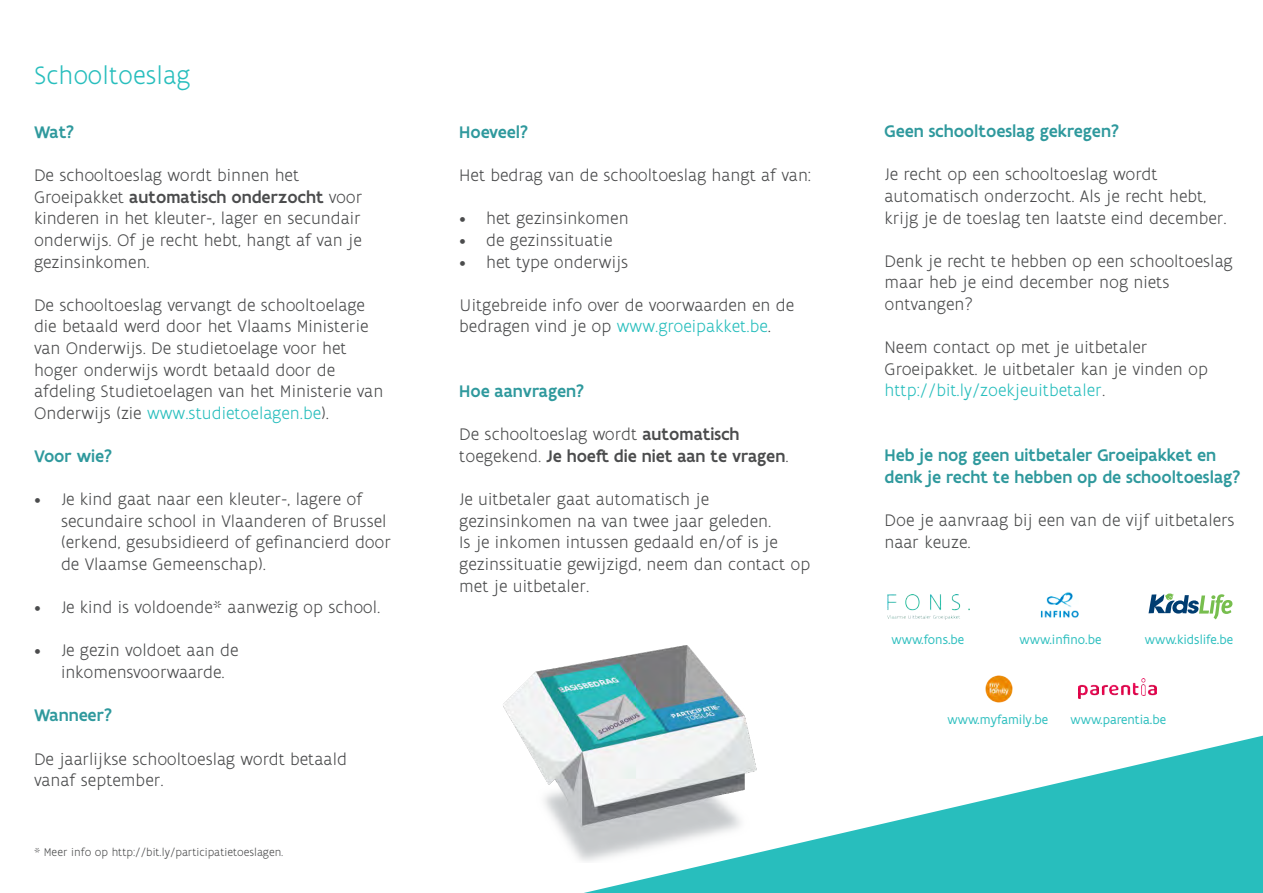
<style>
.page{position:relative;width:1263px;height:893px;background:#fff}
.page>*{position:absolute;margin:0;border:0;box-sizing:border-box;transform-origin:0 0}
.t1{font:300 27px "Flanders Art Sans";color:#28bebd}
.t2{font:300 18px/21.6px "Flanders Art Sans";color:#4b4c4d}
.t3{font:500 18px/21.6px "Flanders Art Sans";color:#2f999d}
.t4{font:500 18px/21.6px "Flanders Art Sans";color:#4b4c4d}
.Copy{font:13.5px "Flanders Art Sans";color:#2ebfbf}
.t5{font:300 12px "Flanders Art Sans";color:#4b4c4d}
.s1{font-weight:500}
.s2{color:#28bebd}
.s3{font-weight:300}
</style>
<div class="page">
<img style="left:503px;top:645px;width:247px;height:216px">
<svg style="left:584px;top:736px;width:679px;height:157px;fill:#28bebd"></svg>
<svg style="left:1148px;top:593px;width:84px;height:26px"></svg>
<img style="left:887px;top:594px;width:82px;height:26px">
<img style="left:1040px;top:592px;width:38px;height:26px">
<img style="left:985px;top:675px;width:28px;height:28px">
<img style="left:1078px;top:678px;width:79px;height:20px">
<p class="t1" style="left:34px;top:59px;width:158px">Schooltoeslag</p>
<p class="t3" style="left:34px;top:122px;width:42px">Wat?</p>
<p class="t2" style="left:34px;top:165px;width:330px">De schooltoeslag wordt binnen het Groeipakket <span class="s1">automatisch onderzocht</span> voor kinderen in het kleuter-, lager en secundair onderwijs. Of je recht hebt, hangt af van je gezinsinkomen.</p>
<p class="t2" style="left:34px;top:295px;width:351px">De schooltoeslag vervangt de schooltoelage die betaald werd door het Vlaams Ministerie van Onderwijs. De studietoelage voor het hoger onderwijs wordt betaald door de afdeling Studietoelagen van het Ministerie van Onderwijs (zie <span class="s2">www.studietoelagen.be</span>).</p>
<p class="t3" style="left:34px;top:446px;width:80px">Voor wie?</p>
<p class="t2" style="left:61px;top:489px;width:332px;text-indent:-27px">• Je kind gaat naar een kleuter-, lagere of secundaire school in Vlaanderen of Brussel (erkend, gesubsidieerd of gefinancierd door de Vlaamse Gemeenschap).</p>
<p class="t2" style="left:34px;top:597px;width:348px">• Je kind is voldoende* aanwezig op school.</p>
<p class="t2" style="left:61px;top:640px;width:179px;text-indent:-27px">• Je gezin voldoet aan de inkomensvoorwaarde.</p>
<p class="t3" style="left:34px;top:705px;width:80px">Wanneer?</p>
<p class="t2" style="left:34px;top:748px;width:314px">De jaarlijkse schooltoeslag wordt betaald vanaf september.</p>
<p class="t5" style="left:34px;top:845px;width:251px">* Meer info op http://bit.ly/participatietoeslagen.</p>
<p class="t3" style="left:459px;top:122px;width:70px">Hoeveel?</p>
<p class="t2" style="left:459px;top:165px;width:353px">Het bedrag van de schooltoeslag hangt af van:</p>
<p class="t2" style="left:459px;top:208px;width:171px">• het gezinsinkomen</p>
<p class="t2" style="left:459px;top:230px;width:155px">• de gezinssituatie</p>
<p class="t2" style="left:459px;top:251px;width:171px">• het type onderwijs</p>
<p class="t2" style="left:459px;top:295px;width:336px">Uitgebreide info over de voorwaarden en de bedragen vind je op <span class="s2">www.groeipakket.be</span>.</p>
<p class="t3" style="left:459px;top:381px;width:126px">Hoe aanvragen?</p>
<p class="t4" style="left:459px;top:424px;width:331px"><span class="s3">De schooltoeslag wordt</span> automatisch <span class="s3">toegekend.</span> Je hoeft die niet aan te vragen<span class="s3">.</span></p>
<p class="t2" style="left:459px;top:489px;width:353px">Je uitbetaler gaat automatisch je gezinsinkomen na van twee jaar geleden.<br>Is je inkomen intussen gedaald en/of is je gezinssituatie gewijzigd, neem dan contact op met je uitbetaler.</p>
<p class="t3" style="left:884px;top:121px;width:236px">Geen schooltoeslag gekregen?</p>
<p class="t2" style="left:884px;top:164px;width:344px">Je recht op een schooltoeslag wordt automatisch onderzocht. Als je recht hebt, krijg je de toeslag ten laatste eind december.</p>
<p class="t2" style="left:884px;top:251px;width:350px">Denk je recht te hebben op een schooltoeslag maar heb je eind december nog niets ontvangen?</p>
<p class="t2" style="left:884px;top:337px;width:325px">Neem contact op met je uitbetaler<br>Groeipakket. Je uitbetaler kan je vinden op <span class="s2">http://bit.ly/zoekjeuitbetaler</span>.</p>
<p class="t3" style="left:884px;top:445px;width:357px">Heb je nog geen uitbetaler Groeipakket en denk je recht te hebben op de schooltoeslag?</p>
<p class="t2" style="left:884px;top:510px;width:351px">Doe je aanvraag bij een van de vijf uitbetalers naar keuze.</p>
<p class="Copy" style="left:891px;top:631px;width:74px">www.fons.be</p>
<p class="Copy" style="left:1020px;top:631px;width:83px">www.infino.be</p>
<p class="Copy" style="left:1145px;top:631px;width:90px">www.kidslife.be</p>
<p class="Copy" style="left:947px;top:711px;width:102px">www.myfamily.be</p>
<p class="Copy" style="left:1070px;top:711px;width:97px">www.parentia.be</p>
</div>
